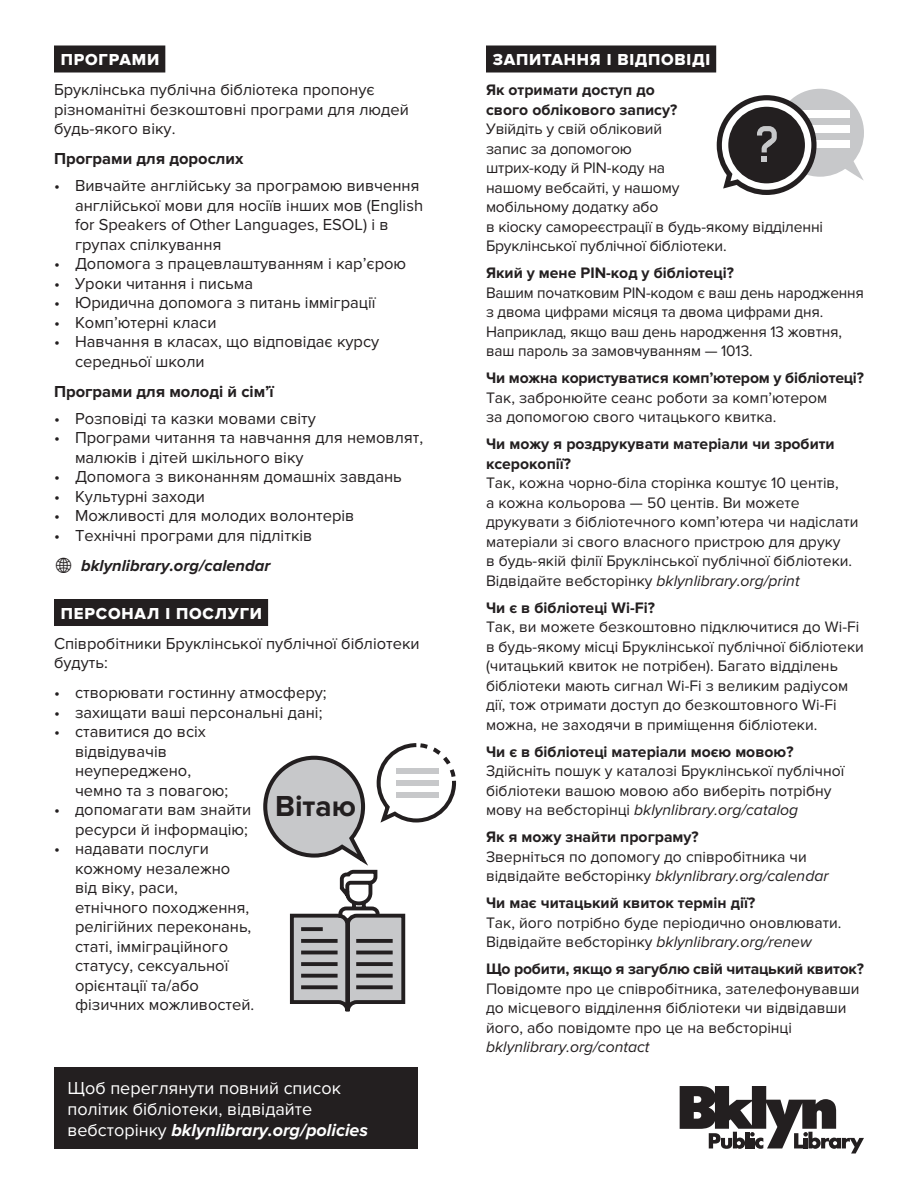
<style>
.page{position:relative;width:918px;height:1188px;background:#fff}
.page>*{position:absolute;margin:0;border:0;box-sizing:border-box;transform-origin:0 0}
.t1{font:700 30px "Proxima Nova";color:#231f20}
.t2{font:18px/21px "Proxima Nova";color:#fff}
.Body_Copy{font:16.5px/19.5px "Proxima Nova";color:#231f20}
.Subhed{font:16.5px "Proxima Nova Extrabld";letter-spacing:.05em;color:#fff}
.Body_Copy-2{font:700 16.5px "Proxima Nova";color:#231f20}
.t3{font:italic 700 16.5px "Proxima Nova";color:#231f20}
.Body_Copy-3{font:15.75px/19.5px "Proxima Nova";color:#231f20}
.Body_Copy-4{font:700 15.75px/19.5px "Proxima Nova";color:#231f20}
.s1{font-weight:700;font-style:italic}
.s2{font-style:italic}
</style>
<div class="page">
<div style="left:54px;top:46px;width:111px;height:27px;background:#231f20"></div>
<div style="left:54px;top:599px;width:214px;height:27px;background:#231f20"></div>
<div style="left:486px;top:46px;width:230px;height:27px;background:#231f20"></div>
<svg style="left:680px;top:1086px;width:184px;height:68px"></svg>
<div style="left:54px;top:1068px;width:364px;height:81px;background:#231f20"></div>
<svg style="left:263px;top:743px;width:194px;height:269px"></svg>
<div style="left:396px;top:792px;width:43px;height:6px;background:#c7c8ca"></div>
<div style="left:396px;top:780px;width:43px;height:6px;background:#c7c8ca"></div>
<div style="left:396px;top:768px;width:43px;height:6px;background:#c7c8ca"></div>
<svg style="left:717px;top:89px;width:147px;height:106px"></svg>
<p class="Subhed" style="left:61px;top:50px;width:100px">ПРОГРАМИ</p>
<p class="Body_Copy" style="left:54px;top:80px;width:356px">Бруклінська публічна бібліотека пропонує різноманітні безкоштовні програми для людей будь-якого віку.</p>
<p class="Body_Copy-2" style="left:54px;top:149px;width:191px">Програми для дорослих</p>
<p class="Body_Copy" style="left:75px;top:176px;width:350px;text-indent:-21px">• Вивчайте англійську за програмою вивчення англійської мови для носіїв інших мов (English for Speakers of Other Languages, ESOL) і в групах спілкування</p>
<p class="Body_Copy" style="left:54px;top:254px;width:354px">• Допомога з працевлаштуванням і кар’єрою</p>
<p class="Body_Copy" style="left:54px;top:274px;width:201px">• Уроки читання і письма</p>
<p class="Body_Copy" style="left:54px;top:293px;width:323px">• Юридична допомога з питань імміграції</p>
<p class="Body_Copy" style="left:54px;top:313px;width:164px">• Комп’ютерні класи</p>
<p class="Body_Copy" style="left:75px;top:332px;width:306px;text-indent:-21px">• Навчання в класах, що відповідає курсу середньої школи</p>
<p class="Body_Copy-2" style="left:54px;top:382px;width:221px">Програми для молоді й сім’ї</p>
<p class="Body_Copy" style="left:54px;top:409px;width:263px">• Розповіді та казки мовами світу</p>
<p class="Body_Copy" style="left:75px;top:428px;width:350px;text-indent:-21px">• Програми читання та навчання для немовлят, малюків і дітей шкільного віку</p>
<p class="Body_Copy" style="left:54px;top:467px;width:349px">• Допомога з виконанням домашніх завдань</p>
<p class="Body_Copy" style="left:54px;top:487px;width:152px">• Культурні заходи</p>
<p class="Body_Copy" style="left:54px;top:506px;width:302px">• Можливості для молодих волонтерів</p>
<p class="Body_Copy" style="left:54px;top:526px;width:260px">• Технічні програми для підлітків</p>
<p class="t3" style="left:81px;top:556px;width:191px">bklynlibrary.org/calendar</p>
<p class="Subhed" style="left:61px;top:604px;width:203px">ПЕРСОНАЛ І ПОСЛУГИ</p>
<p class="Body_Copy" style="left:54px;top:634px;width:367px">Співробітники Бруклінської публічної бібліотеки будуть:</p>
<p class="Body_Copy" style="left:54px;top:683px;width:274px">• створювати гостинну атмосферу;</p>
<p class="Body_Copy" style="left:54px;top:703px;width:270px">• захищати ваші персональні дані;</p>
<p class="Body_Copy" style="left:75px;top:722px;width:155px;text-indent:-21px">• ставитися до всіх відвідувачів неупереджено, чемно та з повагою;</p>
<p class="Body_Copy" style="left:54px;top:800px;width:199px;text-align:right">• допомагати вам знайти ресурси й інформацію;</p>
<p class="Body_Copy" style="left:75px;top:839px;width:181px;text-indent:-21px">• надавати послуги кожному незалежно від віку, раси, етнічного походження, релігійних переконань, статі, імміграційного статусу, сексуальної орієнтації та/або фізичних можливостей.</p>
<p class="t1" style="left:275px;top:789px;width:83px">Вітаю</p>
<p class="t2" style="left:68px;top:1077px;width:302px">Щоб переглянути повний список політик бібліотеки, відвідайте вебсторінку <span class="s1">bklynlibrary.org/policies</span></p>
<p class="Subhed" style="left:493px;top:50px;width:219px">ЗАПИТАННЯ І ВІДПОВІДІ</p>
<p class="Body_Copy-4" style="left:486px;top:80px;width:193px">Як отримати доступ до свого облікового запису?</p>
<p class="Body_Copy-3" style="left:486px;top:119px;width:339px">Увійдіть у свій обліковий<br>запис за допомогою<br>штрих-коду й PIN-коду на<br>нашому вебсайті, у нашому<br>мобільному додатку або<br>в кіоску самореєстрації в будь-якому відділенні<br>Бруклінської публічної бібліотеки.</p>
<p class="Body_Copy-4" style="left:486px;top:263px;width:249px">Який у мене PIN-код у бібліотеці?</p>
<p class="Body_Copy-3" style="left:486px;top:283px;width:380px">Вашим початковим PIN-кодом є ваш день народження з двома цифрами місяця та двома цифрами дня.<br>Наприклад, якщо ваш день народження 13 жовтня, ваш пароль за замовчуванням — 1013.</p>
<p class="Body_Copy-4" style="left:486px;top:368px;width:379px">Чи можна користуватися комп’ютером у бібліотеці?</p>
<p class="Body_Copy-3" style="left:486px;top:388px;width:343px">Так, забронюйте сеанс роботи за комп’ютером за допомогою свого читацького квитка.</p>
<p class="Body_Copy-4" style="left:486px;top:434px;width:350px">Чи можу я роздрукувати матеріали чи зробити ксерокопії?</p>
<p class="Body_Copy-3" style="left:486px;top:473px;width:374px">Так, кожна чорно-біла сторінка коштує 10 центів,<br>а кожна кольорова — 50 центів. Ви можете друкувати з бібліотечного комп’ютера чи надіслати матеріали зі свого власного пристрою для друку<br>в будь-якій філії Бруклінської публічної бібліотеки.<br>Відвідайте вебсторінку <span class="s2">bklynlibrary.org/print</span></p>
<p class="Body_Copy-4" style="left:486px;top:598px;width:170px">Чи є в бібліотеці Wi-Fi?</p>
<p class="Body_Copy-3" style="left:486px;top:617px;width:379px">Так, ви можете безкоштовно підключитися до Wi-Fi в будь-якому місці Бруклінської публічної бібліотеки (читацький квиток не потрібен). Багато відділень бібліотеки мають сигнал Wi-Fi з великим радіусом дії, тож отримати доступ до безкоштовного Wi-Fi можна, не заходячи в приміщення бібліотеки.</p>
<p class="Body_Copy-4" style="left:486px;top:742px;width:309px">Чи є в бібліотеці матеріали моєю мовою?</p>
<p class="Body_Copy-3" style="left:486px;top:761px;width:360px">Здійсніть пошук у каталозі Бруклінської публічної бібліотеки вашою мовою або виберіть потрібну мову на вебсторінці <span class="s2">bklynlibrary.org/catalog</span></p>
<p class="Body_Copy-4" style="left:486px;top:827px;width:214px">Як я можу знайти програму?</p>
<p class="Body_Copy-3" style="left:486px;top:847px;width:344px">Зверніться по допомогу до співробітника чи відвідайте вебсторінку <span class="s2">bklynlibrary.org/calendar</span></p>
<p class="Body_Copy-4" style="left:486px;top:893px;width:271px">Чи має читацький квиток термін дії?</p>
<p class="Body_Copy-3" style="left:486px;top:913px;width:357px">Так, його потрібно буде періодично оновлювати.<br>Відвідайте вебсторінку <span class="s2">bklynlibrary.org/renew</span></p>
<p class="Body_Copy-4" style="left:486px;top:959px;width:380px">Що робити, якщо я загублю свій читацький квиток?</p>
<p class="Body_Copy-3" style="left:486px;top:979px;width:375px">Повідомте про це співробітника, зателефонувавши до місцевого відділення бібліотеки чи відвідавши його, або повідомте про це на вебсторінці <span class="s2">bklynlibrary.org/contact</span></p>
</div>
